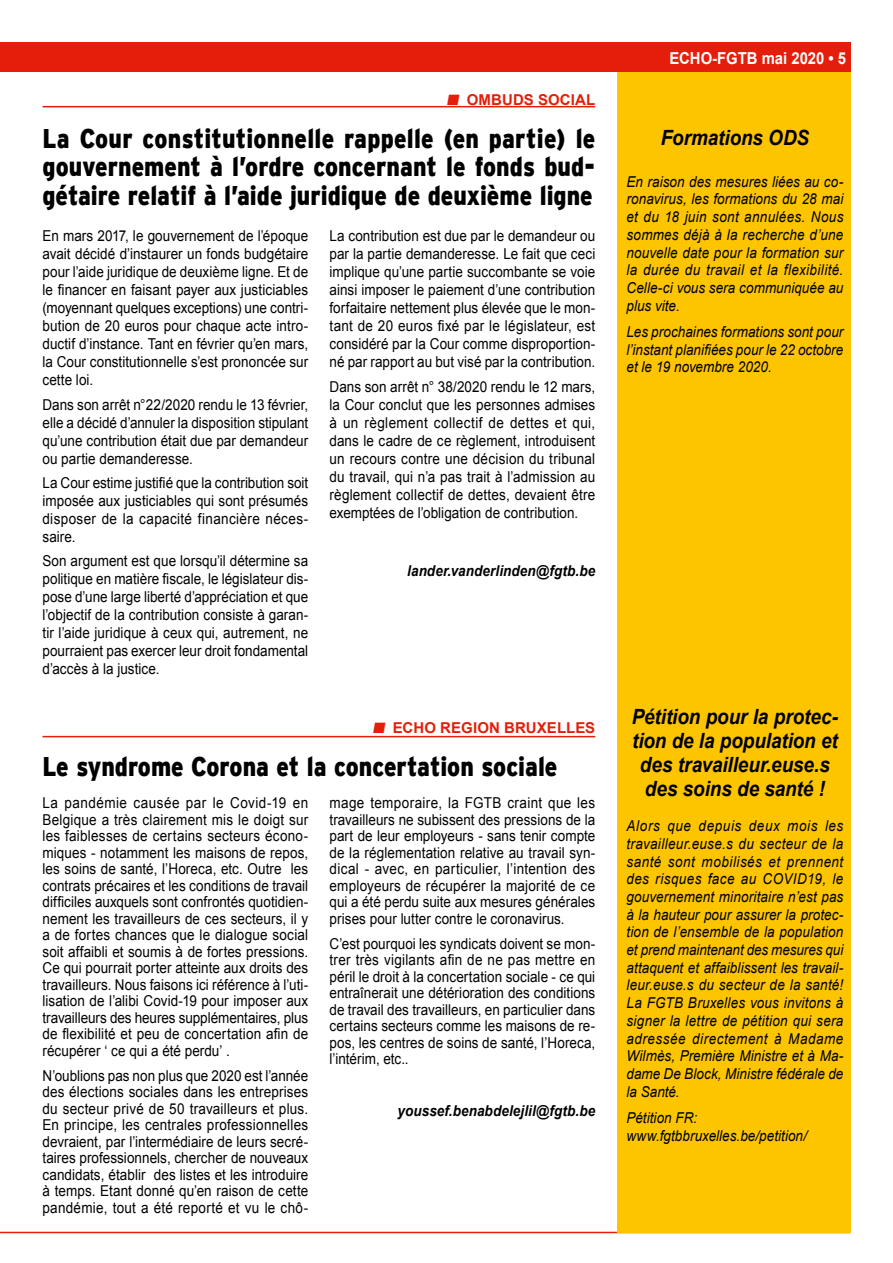
<style>
.page{position:relative;width:893px;height:1263px;background:#fff}
.page>*{position:absolute;margin:0;border:0;box-sizing:border-box;transform-origin:0 0}
.t1{font:900 27px/28.5px "Interstate";color:#000;text-align:justify;scale:.85 1}
.t2{font:italic 700 21px/24px "Arial";letter-spacing:-.005em;color:#000;text-align:center;scale:.9 1}
.t3{font:700 16.5px "Arial";color:#fff;scale:.9 1}
.t4{font:15px/16.5px "Arial";letter-spacing:.005em;color:#000;text-align:justify;scale:.9 1}
.t5{font:italic 15px/17.7px "Arial";letter-spacing:.005em;color:#000;text-align:justify;scale:.9 1}
.t6{font:italic 700 15px "Arial";letter-spacing:.01em;color:#000;scale:.9 1}
.t7{font:700 15px "Arial";letter-spacing:.005em;color:#e41e0a}
</style>
<div class="page">
<div style="left:0;top:43px;width:850px;height:29px;background:#e41e0a"></div>
<hr style="left:0;top:1232px;width:850px;height:1px;background:#e41e0a">
<div style="left:617px;top:72px;width:233px;height:1161px;background:#fdc500"></div>
<hr style="left:43px;top:106px;width:552px;height:1px;background:#e41e0a">
<hr style="left:43px;top:736px;width:552px;height:1px;background:#e41e0a">
<p class="t7" style="left:447px;top:90px;width:150px">■ OMBUDS SOCIAL</p>
<h1 class="t1" style="left:43px;top:123px;width:652px">La Cour constitutionnelle rappelle (en partie) le gouvernement à l’ordre concernant le fonds bud&shy;gétaire relatif à l’aide juridique de deuxième ligne</h1>
<p class="t4" style="left:43px;top:227px;width:297px;line-height:18px">En mars 2017, le gouvernement de l’époque avait décidé d’instaurer un fonds budgétaire pour l’aide juridique de deuxième ligne. Et de le financer en faisant payer aux justiciables (moyennant quelques exceptions) une contri&shy;bution de 20 euros pour chaque acte intro&shy;ductif d’instance. Tant en février qu’en mars, la Cour constitutionnelle s’est prononcée sur cette loi.</p>
<p class="t4" style="left:43px;top:396px;width:297px;line-height:18px">Dans son arrêt n°22/2020 rendu le 13 février, elle a décidé d’annuler la disposition stipulant qu’une contribution était due par demandeur ou partie demanderesse.</p>
<p class="t4" style="left:43px;top:474px;width:297px;line-height:18px">La Cour estime justifié que la contribution soit imposée aux justiciables qui sont présumés disposer de la capacité financière néces&shy;saire.</p>
<p class="t4" style="left:43px;top:552px;width:297px;line-height:18px">Son argument est que lorsqu’il détermine sa politique en matière fiscale, le législateur dis&shy;pose d’une large liberté d’appréciation et que l’objectif de la contribution consiste à garan&shy;tir l’aide juridique à ceux qui, autrement, ne pourraient pas exercer leur droit fondamental d’accès à la justice.</p>
<p class="t4" style="left:330px;top:227px;width:297px;line-height:18px">La contribution est due par le demandeur ou par la partie demanderesse. Le fait que ceci implique qu’une partie succombante se voie ainsi imposer le paiement d’une contribution forfaitaire nettement plus élevée que le mon&shy;tant de 20 euros fixé par le législateur, est considéré par la Cour comme disproportion&shy;né par rapport au but visé par la contribution.</p>
<p class="t4" style="left:330px;top:377px;width:297px;line-height:18px">Dans son arrêt n° 38/2020 rendu le 12 mars, la Cour conclut que les personnes admises à un règlement collectif de dettes et qui, dans le cadre de ce règlement, introduisent un recours contre une décision du tribunal du travail, qui n’a pas trait à l’admission au règlement collectif de dettes, devaient être exemptées de l’obligation de contribution.</p>
<p class="t6" style="left:407px;top:561px;width:210px">lander.vanderlinden@fgtb.be</p>
<p class="t7" style="left:373px;top:717px;width:224px">■ ECHO REGION BRUXELLES</p>
<h1 class="t1" style="left:43px;top:751px;width:607px">Le syndrome Corona et la concertation sociale</h1>
<p class="t4" style="left:43px;top:795px;width:297px">La pandémie causée par le Covid-19 en Belgique a très clairement mis le doigt sur les faiblesses de certains secteurs écono&shy;miques - notamment les maisons de repos, les soins de santé, l’Horeca, etc. Outre les contrats précaires et les conditions de travail difficiles auxquels sont confrontés quotidien&shy;nement les travailleurs de ces secteurs, il y a de fortes chances que le dialogue social soit affaibli et soumis à de fortes pressions.<br>Ce qui pourrait porter atteinte aux droits des travailleurs. Nous faisons ici référence à l’uti&shy;lisation de l’alibi Covid-19 pour imposer aux travailleurs des heures supplémentaires, plus de flexibilité et peu de concertation afin de récupérer ‘ ce qui a été perdu’ .</p>
<p class="t4" style="left:43px;top:1067px;width:297px">N’oublions pas non plus que 2020 est l’année des élections sociales dans les entreprises du secteur privé de 50 travailleurs et plus.<br>En principe, les centrales professionnelles devraient, par l’intermédiaire de leurs secré&shy;taires professionnels, chercher de nouveaux candidats, établir des listes et les introduire à temps. Etant donné qu’en raison de cette pandémie, tout a été reporté et vu le chô-</p>
<p class="t4" style="left:330px;top:795px;width:297px">mage temporaire, la FGTB craint que les travailleurs ne subissent des pressions de la part de leur employeurs - sans tenir compte de la réglementation relative au travail syn&shy;dical - avec, en particulier, l’intention des employeurs de récupérer la majorité de ce qui a été perdu suite aux mesures générales prises pour lutter contre le coronavirus.</p>
<p class="t4" style="left:330px;top:935px;width:297px">C’est pourquoi les syndicats doivent se mon&shy;trer très vigilants afin de ne pas mettre en péril le droit à la concertation sociale - ce qui entraînerait une détérioration des conditions de travail des travailleurs, en particulier dans certains secteurs comme les maisons de re&shy;pos, les centres de soins de santé, l’Horeca, l’intérim, etc..</p>
<p class="t6" style="left:398px;top:1101px;width:221px">youssef.benabdelejlil@fgtb.be</p>
<p class="t3" style="left:669px;top:47px;width:198px">ECHO-FGTB mai 2020 • 5</p>
<h2 class="t2" style="left:661px;top:126px;width:167px">Formations ODS</h2>
<p class="t5" style="left:626px;top:173px;width:242px">En raison des mesures liées au co&shy;ronavirus, les formations du 28 mai et du 18 juin sont annulées. Nous sommes déjà à la recherche d’une nouvelle date pour la formation sur la durée du travail et la flexibilité.<br>Celle-ci vous sera communiquée au plus vite.</p>
<p class="t5" style="left:626px;top:323px;width:242px">Les prochaines formations sont pour l’instant planifiées pour le 22 octobre et le 19 novembre 2020.</p>
<h2 class="t2" style="left:632px;top:705px;width:231px">Pétition pour la protec&shy;tion de la population et des travailleur.euse.s des soins de santé !</h2>
<p class="t5" style="left:626px;top:817px;width:242px">Alors que depuis deux mois les travailleur.euse.s du secteur de la santé sont mobilisés et prennent des risques face au COVID19, le gouvernement minoritaire n’est pas à la hauteur pour assurer la protec&shy;tion de l’ensemble de la population et prend maintenant des mesures qui attaquent et affaiblissent les travail&shy;leur.euse.s du secteur de la santé!<br>La FGTB Bruxelles vous invitons à signer la lettre de pétition qui sera adressée directement à Madame Wilmès, Première Ministre et à Ma&shy;dame De Block, Ministre fédérale de la Santé.</p>
<p class="t5" style="left:626px;top:1109px;width:202px">Pétition FR: www.fgtbbruxelles.be/petition/</p>
</div>
